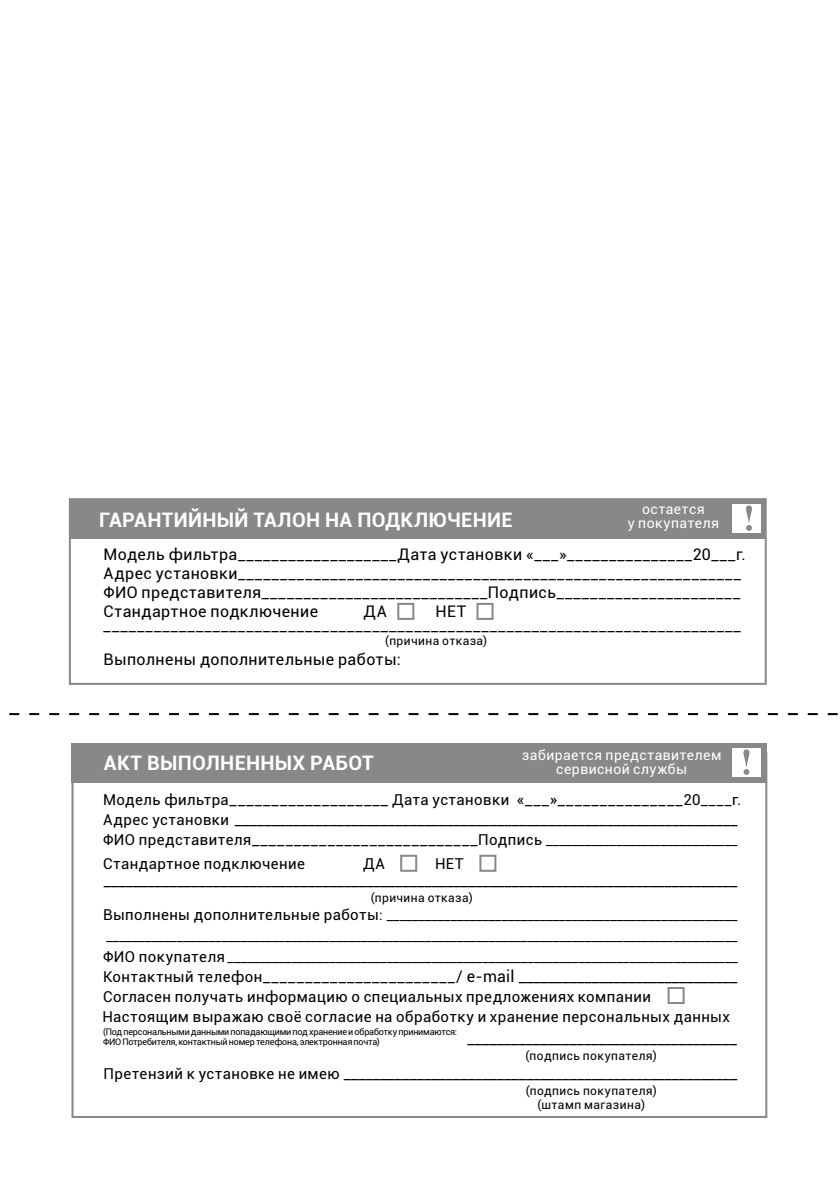
<style>
.page{position:relative;width:840px;height:1191px;background:#fff}
.page>*{position:absolute;margin:0;border:0;box-sizing:border-box;transform-origin:0 0}
.t1{font:700 20px "Roboto";letter-spacing:.015em;color:#fff}
.t2{font:16px/19.2px "Roboto";letter-spacing:.025em;color:#000}
.t3{font:15px "Roboto";letter-spacing:.03em;color:#000}
.t4{font:14px/20.8px "Roboto";color:#000;text-align:justify}
.t5{font:14px/14px "Roboto";letter-spacing:.03em;color:#fff;text-align:center}
.t6{font:12px/14px "Roboto";letter-spacing:.035em;color:#000;text-align:center}
.t7{font:9px/10px "Roboto";letter-spacing:-.025em;color:#000}
.s1{font-size:15px}
.s2{font-size:16px}
</style>
<div class="page">
<div style="left:69px;top:498px;width:697px;height:187px;border:2px solid #87888a"></div>
<div style="left:69px;top:499px;width:695px;height:39px;background:#87888a"></div>
<div style="left:397px;top:603px;width:17px;height:17px;background:#fff;border:2px solid #87888a"></div>
<div style="left:476px;top:603px;width:17px;height:17px;background:#fff;border:2px solid #87888a"></div>
<svg style="left:9px;top:713px;width:828px;height:2px"></svg>
<div style="left:732px;top:504px;width:28px;height:29px;background:#fff"></div>
<svg style="left:746px;top:505px;width:5px;height:26px"></svg>
<div style="left:71px;top:743px;width:695px;height:39px;background:#87888a"></div>
<div style="left:400px;top:854px;width:17px;height:17px;border:2px solid #87888a"></div>
<div style="left:479px;top:854px;width:17px;height:17px;border:2px solid #87888a"></div>
<div style="left:667px;top:987px;width:17px;height:17px;border:2px solid #87888a"></div>
<div style="left:731px;top:748px;width:29px;height:28px;background:#fff"></div>
<svg style="left:743px;top:749px;width:6px;height:26px"></svg>
<p class="t1" style="left:99px;top:505px;width:415px">ГАРАНТИЙНЫЙ ТАЛОН НА ПОДКЛЮЧЕНИЕ</p>
<p class="t5" style="left:627px;top:501px;width:93px">остается<br>у покупателя</p>
<p class="t2" style="left:103px;top:544px;width:643px">Модель фильтра___________________Дата установки «___»_______________20___г.<br>Адрес установки____________________________________________________________ ФИО представителя___________________________Подпись______________________ Стандартное подключение</p>
<p class="t2" style="left:104px;top:604px;width:638px;line-height:14px;text-indent:332px">НЕТ ____________________________________________________________________________</p>
<p class="t6" style="left:385px;top:633px;width:103px">(причина отказа)</p>
<p class="t2" style="left:103px;top:648px;width:298px">Выполнены дополнительные работы:</p>
<p class="t2" style="left:363px;top:601px;width:25px">ДА</p>
<p class="t1" style="left:104px;top:749px;width:271px">АКТ ВЫПОЛНЕННЫХ РАБОТ</p>
<p class="t5" style="left:521px;top:747px;width:201px">забирается представителем сервисной службы</p>
<p class="t2" style="left:103px;top:788px;width:639px;line-height:20px"><span class="s1">Модель фильтра</span>___________________ <span class="s1">Дата установки</span> «___»_______________<span class="s1">20____г.<br>Адрес установки</span> _____________________________________________________________________</p>
<p class="t4" style="left:103px;top:829px;width:635px"><span class="s1">ФИО представителя</span><span class="s2">___________________________</span><span class="s1">Подпись</span> ______________________________</p>
<p class="t3" style="left:103px;top:853px;width:203px">Стандартное подключение</p>
<p class="t3" style="left:363px;top:853px;width:23px">ДА</p>
<p class="t3" style="left:435px;top:853px;width:30px">НЕТ</p>
<p class="t2" style="left:104px;top:870px;width:634px">_______________________________________________________________________________________</p>
<p class="t6" style="left:370px;top:890px;width:103px">(причина отказа)</p>
<p class="t4" style="left:103px;top:904px;width:635px"><span class="s1">Выполнены дополнительные работы</span>: _______________________________________________________ ___________________________________________________________________________________________________ <span class="s1">ФИО покупателя</span> ________________________________________________________________________________</p>
<p class="t2" style="left:103px;top:966px;width:635px"><span class="s1">Контактный телефон</span>_______________________/ e-mail ______________________________</p>
<p class="t3" style="left:103px;top:985px;width:549px">Согласен получать информацию о специальных предложениях компании</p>
<p class="t3" style="left:102px;top:1006px;width:628px">Настоящим выражаю своё согласие на обработку и хранение персональных данных</p>
<p class="t7" style="left:103px;top:1027px;width:355px">(Под персональными данными попадающими под хранение и обработку принимаются:<br>ФИО Потребителя, контактный номер телефона, электронная почта)</p>
<p class="t2" style="left:467px;top:1028px;width:271px">_____________________________________</p>
<p class="t6" style="left:525px;top:1083px;width:132px">(подпись покупателя) (штамп магазина)</p>
<p class="t6" style="left:525px;top:1048px;width:132px">(подпись покупателя)</p>
<p class="t2" style="left:103px;top:1063px;width:635px"><span class="s1">Претензий к установке не имею</span> ______________________________________________________</p>
</div>
